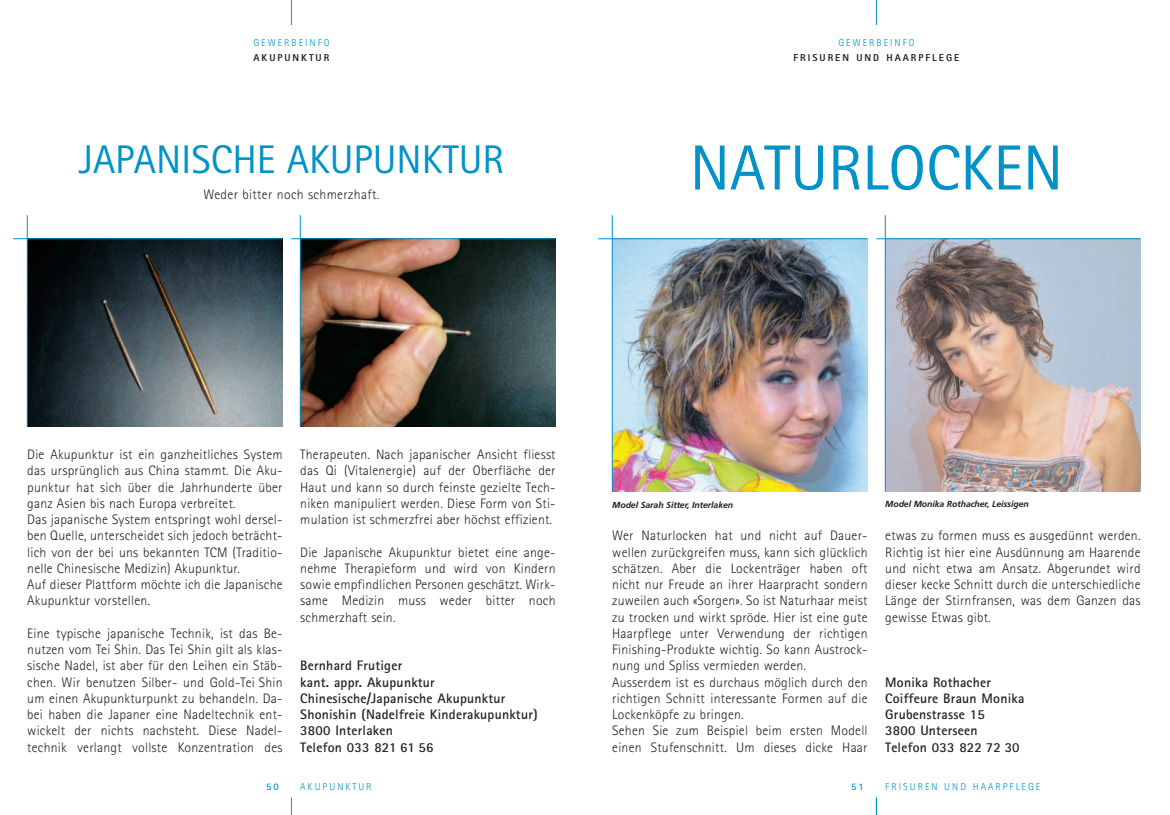
<style>
.page{position:relative;width:1170px;height:815px;background:#fff}
.page>*{position:absolute;margin:0;border:0;box-sizing:border-box;transform-origin:0 0}
.t1{font:63.75px "Rotis Sans Serif";color:#0092c8}
.t2{font:40px "Rotis Sans Serif";color:#0092c8}
.t3{font:300 13.75px/16.2px "Rotis Sans Serif";letter-spacing:.015em;color:#231f20;text-align:justify}
.t4{font:700 13.75px/16.2px "Rotis Sans Serif";letter-spacing:.015em;color:#231f20}
.t5{font:300 10px "Rotis Sans Serif";letter-spacing:.2em;color:#0092c8}
.t6{font:800 10px "Rotis Sans Serif";letter-spacing:.2em;color:#231f20}
.t7{font:700 10px "Rotis Sans Serif";color:#0092c8}
.t8{font:italic 700 8.75px "Frutiger";letter-spacing:-.01em;color:#231f20}
</style>
<div class="page">
<svg style="left:291px;top:797px;width:1px;height:18px"></svg>
<svg style="left:291px;top:0;width:1px;height:25px"></svg>
<img style="left:301px;top:239px;width:254px;height:187px">
<img style="left:28px;top:239px;width:254px;height:187px">
<hr style="left:300px;top:215px;width:1px;height:211px;background:#0092c8">
<hr style="left:27px;top:215px;width:1px;height:211px;background:#0092c8">
<hr style="left:13px;top:238px;width:269px;height:1px;background:#0092c8">
<hr style="left:291px;top:238px;width:264px;height:1px;background:#0092c8">
<svg style="left:876px;top:0;width:1px;height:25px"></svg>
<svg style="left:876px;top:797px;width:1px;height:18px"></svg>
<img style="left:885px;top:239px;width:255px;height:253px">
<img style="left:612px;top:239px;width:255px;height:253px">
<hr style="left:884px;top:215px;width:1px;height:276px;background:#0092c8">
<hr style="left:612px;top:215px;width:1px;height:276px;background:#0092c8">
<hr style="left:598px;top:238px;width:269px;height:1px;background:#0092c8">
<hr style="left:876px;top:238px;width:264px;height:1px;background:#0092c8">
<p class="t5" style="left:253px;top:39px;width:78px">GEWERBEINFO</p>
<p class="t6" style="left:253px;top:54px;width:77px">AKUPUNKTUR</p>
<h2 class="t2" style="left:79px;top:145px;width:426px">JAPANISCHE AKUPUNKTUR</h2>
<p class="t3" style="left:203px;top:188px;width:177px">Weder bitter noch schmerzhaft.</p>
<p class="t5" style="left:838px;top:39px;width:78px">GEWERBEINFO</p>
<p class="t6" style="left:793px;top:54px;width:167px">FRISUREN UND HAARPFLEGE</p>
<h1 class="t1" style="left:689px;top:145px;width:375px">NATURLOCKEN</h1>
<p class="t3" style="left:27px;top:448px;width:257px;text-align:left">Die Akupunktur ist ein ganzheitliches System das ursprünglich aus China stammt. Die Aku&shy;punktur hat sich über die Jahrhunderte über ganz Asien bis nach Europa verbreitet.<br>Das japanische System entspringt wohl dersel&shy;ben Quelle, unterscheidet sich jedoch beträcht&shy;lich von der bei uns bekannten TCM (Traditio&shy;nelle Chinesische Medizin) Akupunktur.<br>Auf dieser Plattform möchte ich die Japanische Akupunktur vorstellen.</p>
<p class="t3" style="left:27px;top:626px;width:257px">Eine typische japanische Technik, ist das Be&shy;nutzen vom Tei Shin. Das Tei Shin gilt als klas&shy;sische Nadel, ist aber für den Leihen ein Stäb&shy;chen. Wir benutzen Silber- und Gold-Tei Shin um einen Akupunkturpunkt zu behandeln. Da&shy;bei haben die Japaner eine Nadeltechnik ent&shy;wickelt der nichts nachsteht. Diese Nadel&shy;technik verlangt vollste Konzentration des</p>
<p class="t3" style="left:300px;top:448px;width:257px">Therapeuten. Nach japanischer Ansicht fliesst das Qi (Vitalenergie) auf der Oberfläche der Haut und kann so durch feinste gezielte Tech&shy;niken manipuliert werden. Diese Form von Sti&shy;mulation ist schmerzfrei aber höchst effizient.</p>
<p class="t3" style="left:300px;top:545px;width:257px">Die Japanische Akupunktur bietet eine ange&shy;nehme Therapieform und wird von Kindern sowie empfindlichen Personen geschätzt. Wirk&shy;same Medizin muss weder bitter noch schmerzhaft sein.</p>
<p class="t4" style="left:300px;top:659px;width:239px">Bernhard Frutiger<br>kant. appr. Akupunktur<br>Chinesische/Japanische Akupunktur<br>Shonishin (Nadelfreie Kinderakupunktur)<br>3800 Interlaken<br>Telefon 033 821 61 56</p>
<p class="t7" style="left:266px;top:783px;width:14px">50</p>
<p class="t5" style="left:300px;top:783px;width:73px">AKUPUNKTUR</p>
<p class="t8" style="left:612px;top:502px;width:122px">Model Sarah Sitter, Interlaken</p>
<p class="t8" style="left:885px;top:501px;width:145px">Model Monika Rothacher, Leissigen</p>
<p class="t3" style="left:612px;top:529px;width:257px;text-align:left">Wer Naturlocken hat und nicht auf Dauer&shy;wellen zurückgreifen muss, kann sich glücklich schätzen. Aber die Lockenträger haben oft nicht nur Freude an ihrer Haarpracht sondern zuweilen auch «Sorgen». So ist Naturhaar meist zu trocken und wirkt spröde. Hier ist eine gute Haarpflege unter Verwendung der richtigen Finishing-Produkte wichtig. So kann Austrock&shy;nung und Spliss vermieden werden.<br>Ausserdem ist es durchaus möglich durch den richtigen Schnitt interessante Formen auf die Lockenköpfe zu bringen.<br>Sehen Sie zum Beispiel beim ersten Modell einen Stufenschnitt. Um dieses dicke Haar</p>
<p class="t3" style="left:885px;top:529px;width:257px">etwas zu formen muss es ausgedünnt werden.<br>Richtig ist hier eine Ausdünnung am Haarende und nicht etwa am Ansatz. Abgerundet wird dieser kecke Schnitt durch die unterschiedliche Länge der Stirnfransen, was dem Ganzen das gewisse Etwas gibt.</p>
<p class="t4" style="left:885px;top:675px;width:141px">Monika Rothacher<br>Coiffeure Braun Monika<br>Grubenstrasse 15<br>3800 Unterseen<br>Telefon 033 822 72 30</p>
<p class="t7" style="left:851px;top:783px;width:14px">51</p>
<p class="t5" style="left:885px;top:783px;width:157px">FRISUREN UND HAARPFLEGE</p>
</div>
